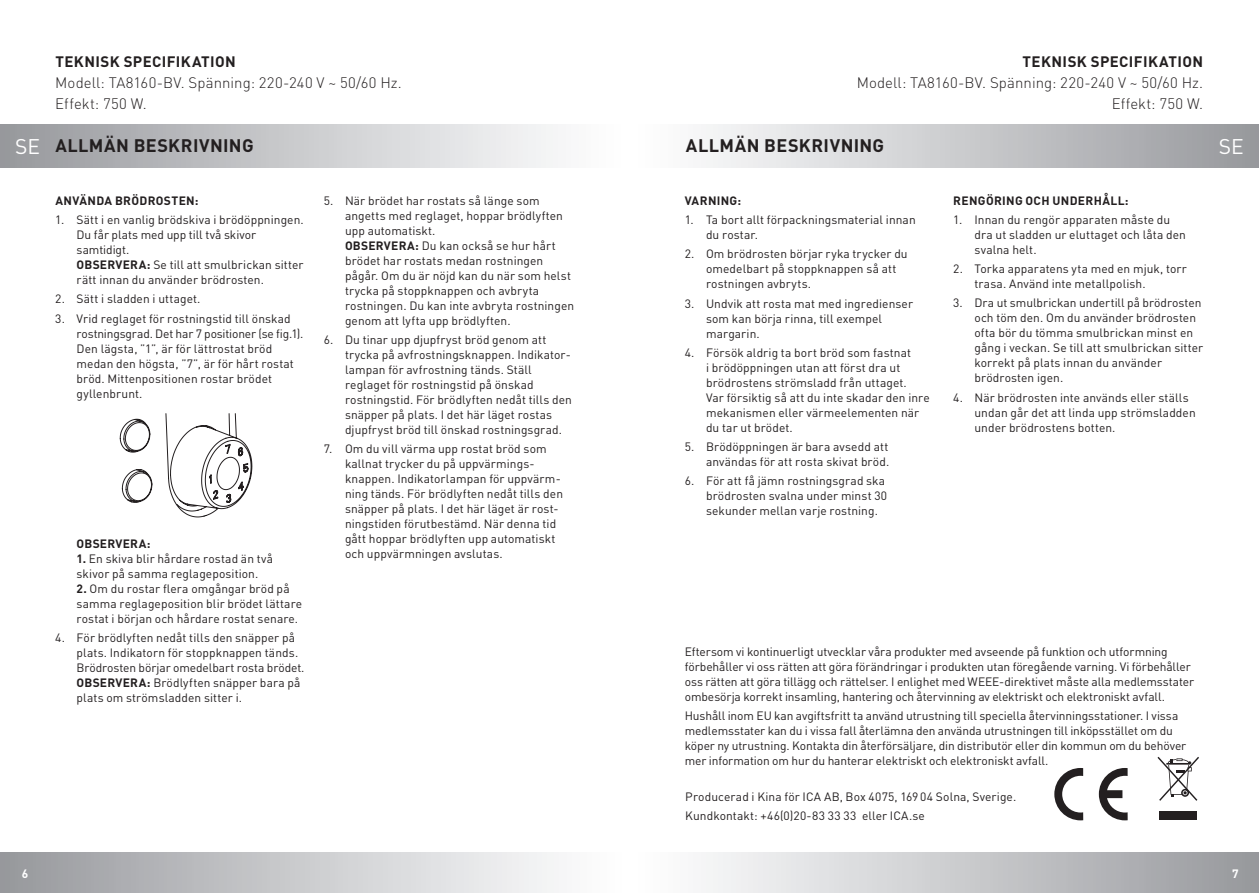
<style>
.page{position:relative;width:1259px;height:893px;background:#fff}
.page>*{position:absolute;margin:0;border:0;box-sizing:border-box;transform-origin:0 0}
.t1{font:21px "DIN Pro";color:#fff}
.t2{font:700 18px "DIN Pro";letter-spacing:.02em;color:#231f20}
.t3{font:300 15px/21px "DIN Pro";letter-spacing:.01em;color:#231f20;text-align:right}
.t4{font:700 15px "DIN Pro";letter-spacing:.025em;color:#231f20}
.t5{font:12px/15px "DIN Pro";letter-spacing:.005em;color:#231f20}
.t6{font:700 12px "DIN Pro";letter-spacing:.025em;color:#231f20}
.t7{font:700 12px "DIN Pro";color:#fff}
.s1{font-weight:700}
</style>
<div class="page">
<div style="left:629px;top:852px;width:630px;height:41px;background:linear-gradient(to right,#fff,#989a9e)"></div>
<div style="left:629px;top:125px;width:630px;height:42px;background:linear-gradient(to right,#fff,#989a9e)"></div>
<div style="left:0;top:852px;width:629px;height:41px;background:linear-gradient(to right,#98999d,#fff)"></div>
<div style="left:0;top:125px;width:628px;height:42px;background:linear-gradient(to right,#98999e,#fff)"></div>
<svg style="left:1054px;top:768px;width:29px;height:52px"></svg>
<svg style="left:1099px;top:768px;width:28px;height:52px"></svg>
<div style="left:1160px;top:811px;width:37px;height:8px;background:#231f20"></div>
<svg style="left:1157px;top:756px;width:42px;height:45px"></svg>
<svg style="left:120px;top:413px;width:132px;height:104px"></svg>
<p class="t4" style="left:55px;top:51px;width:182px">TEKNISK SPECIFIKATION</p>
<p class="t3" style="left:55px;top:71px;width:348px;text-align:left">Modell: TA8160-BV. Spänning: 220-240 V ~ 50/60 Hz.<br>Effekt: 750 W.</p>
<p class="t4" style="left:1022px;top:51px;width:182px">TEKNISK SPECIFIKATION</p>
<p class="t3" style="left:856px;top:71px;width:348px">Modell: TA8160-BV. Spänning: 220-240 V ~ 50/60 Hz.<br>Effekt: 750 W.</p>
<h1 class="t1" style="left:15px;top:132px;width:26px">SE</h1>
<h2 class="t2" style="left:686px;top:133px;width:200px">ALLMÄN BESKRIVNING</h2>
<h1 class="t1" style="left:1219px;top:132px;width:26px">SE</h1>
<p class="t6" style="left:55px;top:192px;width:145px">ANVÄNDA BRÖDROSTEN:</p>
<p class="t5" style="left:77px;top:212px;width:229px;text-indent:-21px">1. Sätt i en vanlig brödskiva i brödöppningen.<br>Du får plats med upp till två skivor samtidigt.<br><span class="s1">OBSERVERA:</span> Se till att smulbrickan sitter rätt innan du använder brödrosten.</p>
<p class="t5" style="left:55px;top:291px;width:147px">2. Sätt i sladden i uttaget.</p>
<p class="t5" style="left:77px;top:310px;width:228px;text-indent:-21px">3. Vrid reglaget för rostningstid till önskad rostningsgrad. Det har 7 positioner (se fig.1).<br>Den lägsta, ”1”, är för lättrostat bröd medan den högsta, ”7”, är för hårt rostat bröd. Mittenpositionen rostar brödet gyllenbrunt.</p>
<h2 class="t2" style="left:55px;top:133px;width:200px">ALLMÄN BESKRIVNING</h2>
<p class="t6" style="left:953px;top:192px;width:177px">RENGÖRING OCH UNDERHÅLL:</p>
<p class="t5" style="left:974px;top:212px;width:213px;text-indent:-21px">1. Innan du rengör apparaten måste du dra ut sladden ur eluttaget och låta den svalna helt.</p>
<p class="t5" style="left:974px;top:261px;width:214px;text-indent:-21px">2. Torka apparatens yta med en mjuk, torr trasa. Använd inte metallpolish.</p>
<p class="t5" style="left:974px;top:295px;width:230px;text-indent:-21px">3. Dra ut smulbrickan undertill på brödrosten och töm den. Om du använder brödrosten ofta bör du tömma smulbrickan minst en gång i veckan. Se till att smulbrickan sitter korrekt på plats innan du använder brödrosten igen.</p>
<p class="t5" style="left:974px;top:389px;width:223px;text-indent:-21px">4. När brödrosten inte används eller ställs undan går det att linda upp strömsladden under brödrostens botten.</p>
<p class="t5" style="left:345px;top:192px;width:231px;text-indent:-21px">5. När brödet har rostats så länge som angetts med reglaget, hoppar brödlyften upp automatiskt.<br><span class="s1">OBSERVERA:</span> Du kan också se hur hårt brödet har rostats medan rostningen pågår. Om du är nöjd kan du när som helst trycka på stoppknappen och avbryta rostningen. Du kan inte avbryta rostningen genom att lyfta upp brödlyften.</p>
<p class="t5" style="left:345px;top:332px;width:228px;text-indent:-21px">6. Du tinar upp djupfryst bröd genom att trycka på avfrostningsknappen. Indikator&shy;lampan för avfrostning tänds. Ställ reglaget för rostningstid på önskad rostningstid. För brödlyften nedåt tills den snäpper på plats. I det här läget rostas djupfryst bröd till önskad rostningsgrad.</p>
<p class="t5" style="left:345px;top:441px;width:220px;text-indent:-21px">7. Om du vill värma upp rostat bröd som kallnat trycker du på uppvärmings&shy;knappen. Indikatorlampan för uppvärm&shy;ning tänds. För brödlyften nedåt tills den snäpper på plats. I det här läget är rost&shy;ningstiden förutbestämd. När denna tid gått hoppar brödlyften upp automatiskt och uppvärmningen avslutas.</p>
<p class="t6" style="left:685px;top:192px;width:58px">VARNING:</p>
<p class="t5" style="left:706px;top:212px;width:211px;text-indent:-21px">1. Ta bort allt förpackningsmaterial innan du rostar.</p>
<p class="t5" style="left:706px;top:246px;width:203px;text-indent:-21px">2. Om brödrosten börjar ryka trycker du omedelbart på stoppknappen så att rostningen avbryts.</p>
<p class="t5" style="left:706px;top:295px;width:209px;text-indent:-21px">3. Undvik att rosta mat med ingredienser som kan börja rinna, till exempel margarin.</p>
<p class="t5" style="left:706px;top:344px;width:225px;text-indent:-21px">4. Försök aldrig ta bort bröd som fastnat<br>i brödöppningen utan att först dra ut brödrostens strömsladd från uttaget.<br>Var försiktig så att du inte skadar den inre mekanismen eller värmeelementen när du tar ut brödet.</p>
<p class="t5" style="left:685px;top:439px;width:206px;text-align:right">5. Brödöppningen är bara avsedd att användas för att rosta skivat bröd.</p>
<p class="t5" style="left:706px;top:473px;width:183px;text-indent:-21px">6. För att få jämn rostningsgrad ska brödrosten svalna under minst 30 sekunder mellan varje rostning.</p>
<p class="t6" style="left:77px;top:535px;width:75px">OBSERVERA:</p>
<p class="t5" style="left:77px;top:550px;width:198px"><span class="s1">1.</span> En skiva blir hårdare rostad än två skivor på samma reglageposition.</p>
<p class="t5" style="left:77px;top:580px;width:227px"><span class="s1">2.</span> Om du rostar flera omgångar bröd på samma reglageposition blir brödet lättare rostat i början och hårdare rostat senare.</p>
<p class="t5" style="left:77px;top:629px;width:229px;text-indent:-21px">4. För brödlyften nedåt tills den snäpper på plats. Indikatorn för stoppknappen tänds.<br>Brödrosten börjar omedelbart rosta brödet.<br><span class="s1">OBSERVERA:</span> Brödlyften snäpper bara på plats om strömsladden sitter i.</p>
<p class="t5" style="left:685px;top:643px;width:511px">Eftersom vi kontinuerligt utvecklar våra produkter med avseende på funktion och utformning förbehåller vi oss rätten att göra förändringar i produkten utan föregående varning. Vi förbehåller oss rätten att göra tillägg och rättelser. I enlighet med WEEE-direktivet måste alla medlemsstater ombesörja korrekt insamling, hantering och återvinning av elektriskt och elektroniskt avfall.</p>
<p class="t5" style="left:685px;top:707px;width:503px">Hushåll inom EU kan avgiftsfritt ta använd utrustning till speciella återvinningsstationer. I vissa medlemsstater kan du i vissa fall återlämna den använda utrustningen till inköpsstället om du köper ny utrustning. Kontakta din återförsäljare, din distributör eller din kommun om du behöver mer information om hur du hanterar elektriskt och elektroniskt avfall.</p>
<p class="t5" style="left:685px;top:787px;width:332px;line-height:19.2px">Producerad i Kina för ICA AB, Box 4075, 169 04 Solna, Sverige.<br>Kundkontakt: +46(0)20-83 33 33 eller ICA.se</p>
<p class="t7" style="left:22px;top:865px;width:8px">6</p>
<p class="t7" style="left:1232px;top:865px;width:8px">7</p>
</div>
